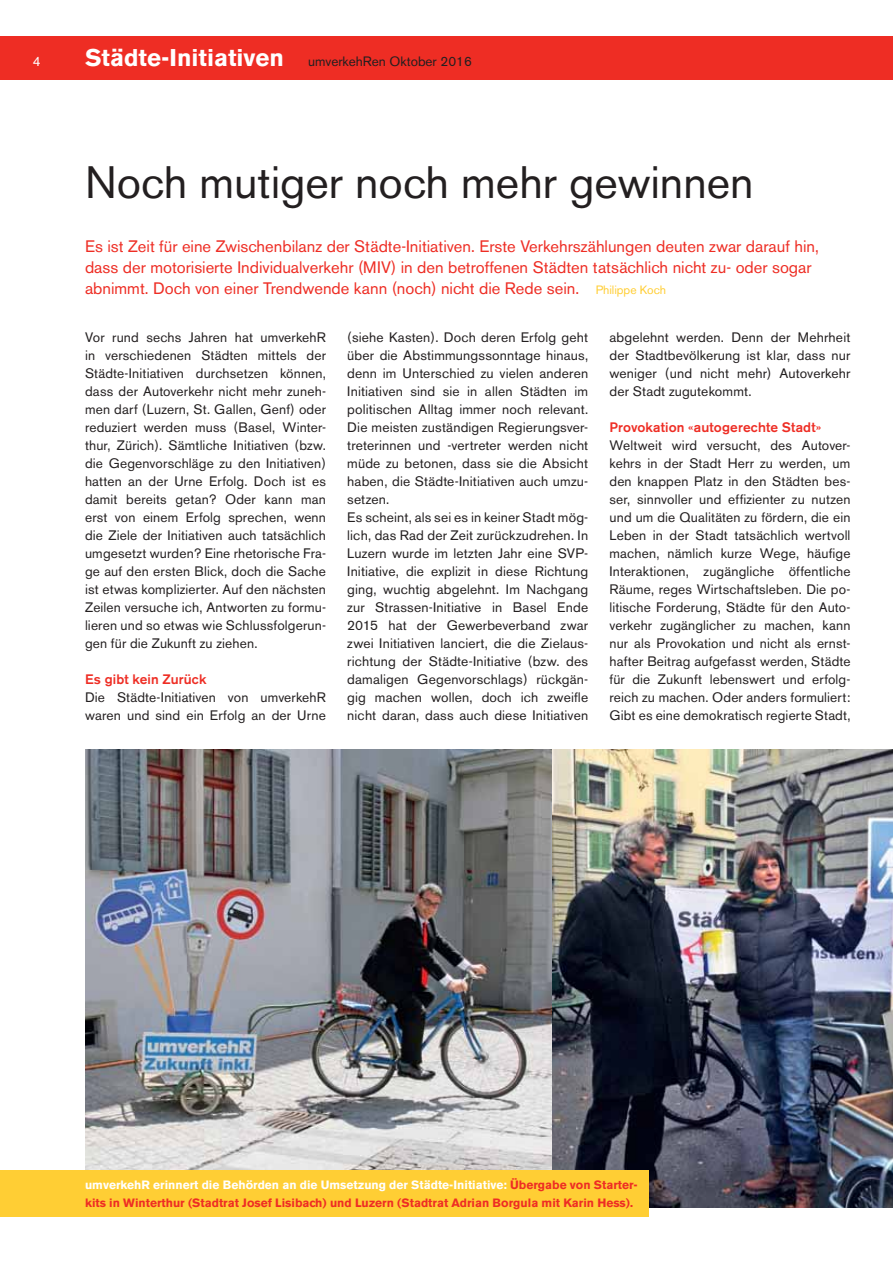
<style>
.page{position:relative;width:893px;height:1263px;background:#fff}
.page>*{position:absolute;margin:0;border:0;box-sizing:border-box;transform-origin:0 0}
.t1{font:45px "Akzidenz Grotesk BE";color:#231f20}
.t2{font:16.5px/21px "Akzidenz Grotesk BE";color:#ee2d24}
.t3{font:13.65px/18px "Akzidenz Grotesk BE";letter-spacing:.01em;color:#231f20}
.t4{font:500 13.65px "Akzidenz Grotesk BE";letter-spacing:.01em;color:#ee2d24}
.t5{font:13.5px "Akzidenz Grotesk BE";color:#231f20}
.t6{font:13.5px "Akzidenz Grotesk BE";color:#fff}
.t7{font:700 12px/18px "Akzidenz Grotesk BE";color:#ee2d24}
.s1{font-weight:700;font-size:24px;color:#fff}
.s2{font-size:12px;color:#ffce34}
.s3{font-weight:500;color:#ee2d24}
.s4{color:#ee2d24}
.s5{color:#fff}
</style>
<div class="page">
<img style="left:85px;top:749px;width:808px;height:459px">
<div style="left:72px;top:36px;width:821px;height:43px;background:#ee2d24"></div>
<div style="left:0;top:36px;width:77px;height:43px;background:#ee2d24"></div>
<div style="left:0;top:1170px;width:648px;height:47px;background:#ffce34"></div>
<p class="t6" style="left:33px;top:56px;width:9px">4</p>
<p class="t5" style="left:85px;top:57px;width:388px"><span class="s1">Städte-Initiativen</span> umverkehRen Oktober 2016</p>
<h1 class="t1" style="left:85px;top:166px;width:670px">Noch mutiger noch mehr gewinnen</h1>
<p class="t2" style="left:85px;top:237px;width:735px">Es ist Zeit für eine Zwischenbilanz der Städte-Initiativen. Erste Verkehrszählungen deuten zwar darauf hin, dass der motorisierte Individualverkehr (MIV) in den betroffenen Städten tatsächlich nicht zu- oder sogar abnimmt. Doch von einer Trendwende kann (noch) nicht die Rede sein. <span class="s2">Philippe Koch</span></p>
<p class="t3" style="left:85px;top:330px;width:242px;text-align:justify">Vor rund sechs Jahren hat umverkehR in verschiedenen Städten mittels der Städte-Initiativen durchsetzen können, dass der Autoverkehr nicht mehr zuneh&shy;men darf (Luzern, St. Gallen, Genf) oder reduziert werden muss (Basel, Winter&shy;thur, Zürich). Sämtliche Initiativen (bzw. die Gegenvorschläge zu den Initiativen) hatten an der Urne Erfolg. Doch ist es damit bereits getan? Oder kann man erst von einem Erfolg sprechen, wenn die Ziele der Initiativen auch tatsächlich umgesetzt wurden? Eine rhetorische Fra&shy;ge auf den ersten Blick, doch die Sache ist etwas komplizierter. Auf den nächsten Zeilen versuche ich, Antworten zu formu&shy;lieren und so etwas wie Schlussfolgerun&shy;gen für die Zukunft zu ziehen.</p>
<p class="t4" style="left:85px;top:674px;width:123px">Es gibt kein Zurück</p>
<p class="t3" style="left:85px;top:690px;width:242px">Die Städte-Initiativen von umverkehR waren und sind ein Erfolg an der Urne</p>
<p class="t3" style="left:347px;top:330px;width:243px">(siehe Kasten). Doch deren Erfolg geht über die Abstimmungssonntage hinaus, denn im Unterschied zu vielen anderen Initiativen sind sie in allen Städten im politischen Alltag immer noch relevant.<br>Die meisten zuständigen Regierungsver&shy;treterinnen und -vertreter werden nicht müde zu betonen, dass sie die Absicht haben, die Städte-Initiativen auch umzu&shy;setzen.<br>Es scheint, als sei es in keiner Stadt mög&shy;lich, das Rad der Zeit zurückzudrehen. In Luzern wurde im letzten Jahr eine SVP-Initiative, die explizit in diese Richtung ging, wuchtig abgelehnt. Im Nachgang zur Strassen-Initiative in Basel Ende 2015 hat der Gewerbeverband zwar zwei Initiativen lanciert, die die Zielaus&shy;richtung der Städte-Initiative (bzw. des damaligen Gegenvorschlags) rückgän&shy;gig machen wollen, doch ich zweifle nicht daran, dass auch diese Initiativen</p>
<p class="t3" style="left:609px;top:330px;width:242px;text-align:justify">abgelehnt werden. Denn der Mehrheit der Stadtbevölkerung ist klar, dass nur weniger (und nicht mehr) Autoverkehr der Stadt zugutekommt.</p>
<p class="t3" style="left:609px;top:420px;width:243px"><span class="s3">Provokation</span> <span class="s4">«</span><span class="s3">autogerechte Stadt</span><span class="s4">» </span>Weltweit wird versucht, des Autover&shy;kehrs in der Stadt Herr zu werden, um den knappen Platz in den Städten bes&shy;ser, sinnvoller und effizienter zu nutzen und um die Qualitäten zu fördern, die ein Leben in der Stadt tatsächlich wertvoll machen, nämlich kurze Wege, häufige Interaktionen, zugängliche öffentliche Räume, reges Wirtschaftsleben. Die po&shy;litische Forderung, Städte für den Auto&shy;verkehr zugänglicher zu machen, kann nur als Provokation und nicht als ernst&shy;hafter Beitrag aufgefasst werden, Städte für die Zukunft lebenswert und erfolg&shy;reich zu machen. Oder anders formuliert:<br>Gibt es eine demokratisch regierte Stadt,</p>
<p class="t7" style="left:85px;top:1176px;width:554px"><span class="s5">umverkehR erinnert die Behörden an die Umsetzung der Städte-Initiative:</span> Übergabe von Starter&shy;kits in Winterthur (Stadtrat Josef Lisibach) und Luzern (Stadtrat Adrian Borgula mit Karin Hess).</p>
</div>
